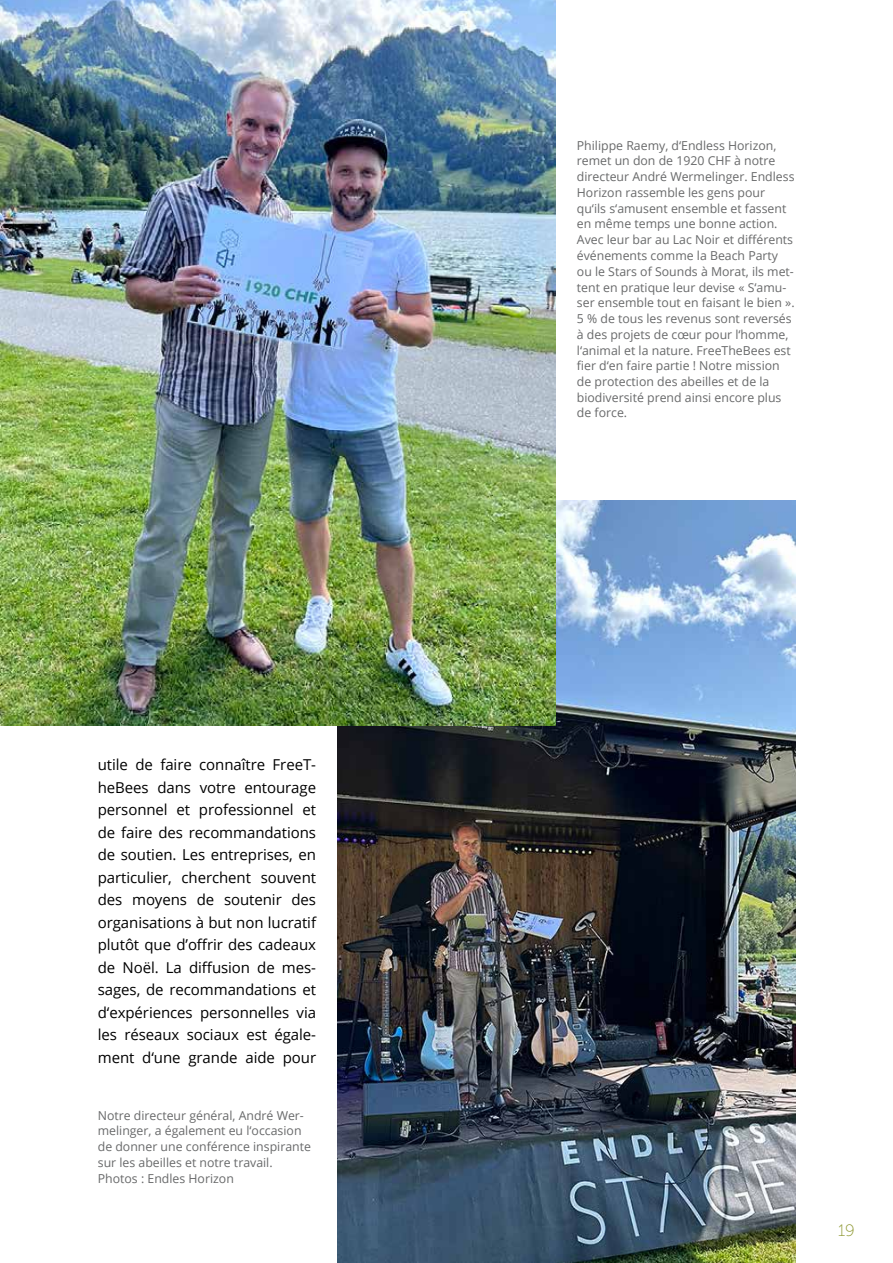
<style>
.page{position:relative;width:893px;height:1263px;background:#fff}
.page>*{position:absolute;margin:0;border:0;box-sizing:border-box;transform-origin:0 0}
.t1{font:16.5px "Museo Slab 100";color:#8d9730}
.t2{font:15px/22.5px "Open Sans";letter-spacing:-.005em;color:#000;text-align:justify}
.t3{font:12.3px/15.8px "Open Sans";color:#68696a}
</style>
<div class="page">
<img style="left:337px;top:500px;width:458px;height:763px">
<img style="left:0;top:0;width:556px;height:725px">
<p class="t2" style="left:98px;top:753px;width:220px">utile de faire connaître FreeT&shy;heBees dans votre entourage personnel et professionnel et de faire des recommandations de soutien. Les entreprises, en particulier, cherchent souvent des moyens de soutenir des organisations à but non lucratif plutôt que d’offrir des cadeaux de Noël. La diffusion de mes&shy;sages, de recommandations et d‘expériences personnelles via les réseaux sociaux est égale&shy;ment d‘une grande aide pour</p>
<p class="t3" style="left:98px;top:1107px;width:215px">Notre directeur général, André Wer&shy;melinger, a également eu l‘occasion de donner une conférence inspirante sur les abeilles et notre travail.<br>Photos : Endles Horizon</p>
<p class="t3" style="left:577px;top:137px;width:219px">Philippe Raemy, d‘Endless Horizon, remet un don de 1920 CHF à notre directeur André Wermelinger. Endless Horizon rassemble les gens pour qu‘ils s‘amusent ensemble et fassent en même temps une bonne action.<br>Avec leur bar au Lac Noir et différents événements comme la Beach Party ou le Stars of Sounds à Morat, ils met&shy;tent en pratique leur devise « S‘amu&shy;ser ensemble tout en faisant le bien ».<br>5 % de tous les revenus sont reversés à des projets de cœur pour l‘homme, l‘animal et la nature. FreeTheBees est fier d‘en faire partie ! Notre mission de protection des abeilles et de la biodiversité prend ainsi encore plus de force.</p>
<h1 class="t1" style="left:838px;top:1221px;width:18px">19</h1>
</div>
